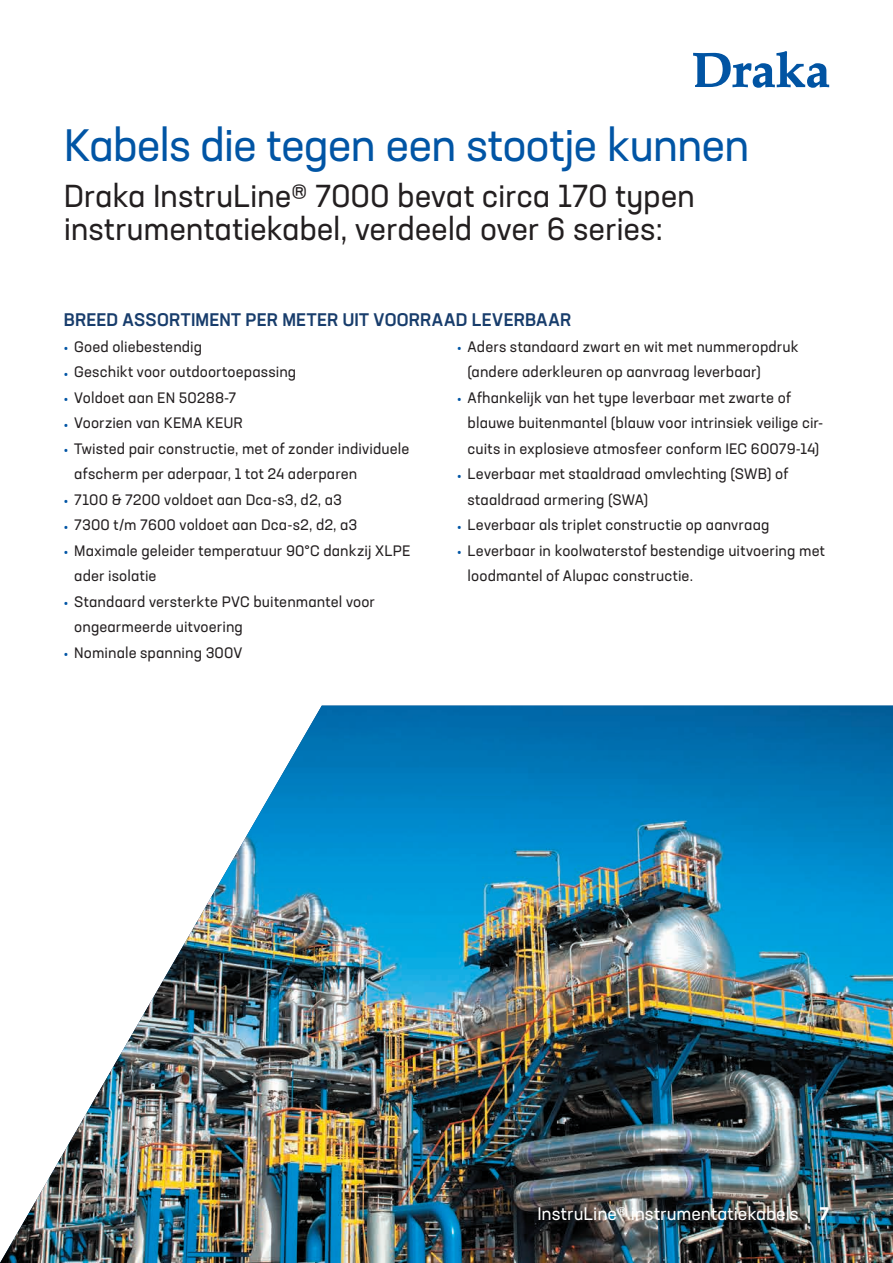
<style>
.page{position:relative;width:893px;height:1263px;background:#fff}
.page>*{position:absolute;margin:0;border:0;box-sizing:border-box;transform-origin:0 0}
.t1{font:45px "Neusa Next Std";letter-spacing:-.025em;color:#0155a5}
.t2{font:31.5px/33px "Neusa Next Std";letter-spacing:-.005em;color:#231f20}
.t3{font:500 18px "Neusa Next Std";letter-spacing:.01em;color:#183d6c}
.t4{font:18px "Neusa Next Std";color:#fff}
.t5{font:15px/25.5px "Neusa Next Std";letter-spacing:.005em;color:#231f20}
.s1{color:#0155a5}
.s2{font-weight:700}
</style>
<div class="page">
<img style="left:0;top:706px;width:893px;height:557px">
<svg style="left:693px;top:51px;width:136px;height:37px"></svg>
<h1 class="t1" style="left:64px;top:117px;width:688px">Kabels die tegen een stootje kunnen</h1>
<h2 class="t2" style="left:64px;top:179px;width:633px">Draka InstruLine® 7000 bevat circa 170 typen instrumentatiekabel, verdeeld over 6 series:</h2>
<p class="t3" style="left:64px;top:308px;width:509px">BREED ASSORTIMENT PER METER UIT VOORRAAD LEVERBAAR</p>
<p class="t5" style="left:64px;top:334px;width:140px"><span class="s1">•</span> Goed oliebestendig</p>
<p class="t5" style="left:64px;top:359px;width:234px"><span class="s1">•</span> Geschikt voor outdoortoepassing</p>
<p class="t5" style="left:64px;top:385px;width:174px"><span class="s1">•</span> Voldoet aan EN 50288-7</p>
<p class="t5" style="left:64px;top:410px;width:181px"><span class="s1">•</span> Voorzien van KEMA KEUR</p>
<p class="t5" style="left:74px;top:436px;width:337px;text-indent:-10px"><span class="s1">•</span> Twisted pair constructie, met of zonder individuele afscherm per aderpaar, 1 tot 24 aderparen</p>
<p class="t5" style="left:64px;top:487px;width:280px"><span class="s1">•</span> 7100 &amp; 7200 voldoet aan Dca-s3, d2, a3</p>
<p class="t5" style="left:64px;top:512px;width:295px"><span class="s1">•</span> 7300 t/m 7600 voldoet aan Dca-s2, d2, a3</p>
<p class="t5" style="left:74px;top:538px;width:338px;text-indent:-10px"><span class="s1">•</span> Maximale geleider temperatuur 90°C dankzij XLPE ader isolatie</p>
<p class="t5" style="left:74px;top:589px;width:302px;text-indent:-10px"><span class="s1">•</span> Standaard versterkte PVC buitenmantel voor ongearmeerde uitvoering</p>
<p class="t5" style="left:64px;top:640px;width:180px"><span class="s1">•</span> Nominale spanning 300V</p>
<p class="t5" style="left:468px;top:334px;width:332px;text-indent:-10px"><span class="s1">•</span> Aders standaard zwart en wit met nummeropdruk (andere aderkleuren op aanvraag leverbaar)</p>
<p class="t5" style="left:468px;top:385px;width:357px;text-indent:-10px"><span class="s1">•</span> Afhankelijk van het type leverbaar met zwarte of blauwe buitenmantel (blauw voor intrinsiek veilige cir&shy;cuits in explosieve atmosfeer conform IEC 60079-14)</p>
<p class="t5" style="left:468px;top:461px;width:322px;text-indent:-10px"><span class="s1">•</span> Leverbaar met staaldraad omvlechting (SWB) of staaldraad armering (SWA)</p>
<p class="t5" style="left:457px;top:512px;width:314px"><span class="s1">•</span> Leverbaar als triplet constructie op aanvraag</p>
<p class="t5" style="left:468px;top:538px;width:359px;text-indent:-10px"><span class="s1">•</span> Leverbaar in koolwaterstof bestendige uitvoering met loodmantel of Alupac constructie.</p>
<p class="t4" style="left:537px;top:1202px;width:293px">InstruLine® instrumentatiekabels | <span class="s2">7</span></p>
</div>
